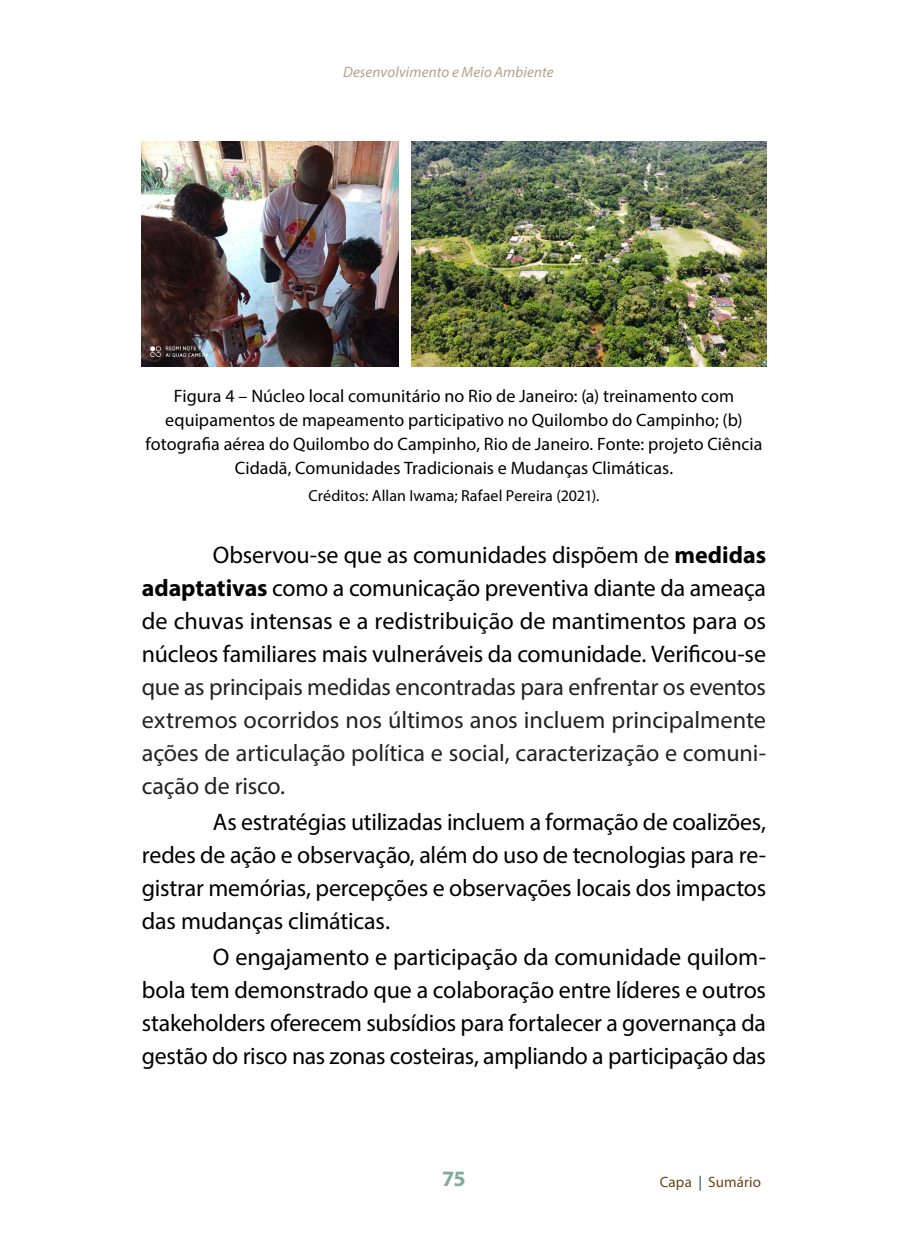
<style>
.page{position:relative;width:908px;height:1248px;background:#fff}
.page>*{position:absolute;margin:0;border:0;box-sizing:border-box;transform-origin:0 0}
.t1{font:24px/33px "Myriad Pro";letter-spacing:-.01em;color:#000;text-align:justify}
.t2{font:24px/33px "Myriad Pro";letter-spacing:-.005em;color:#222;text-align:justify}
.t3{font:22px "Myriad Pro";color:#6d6e71}
.t4{font:700 22px "Myriad Pro";color:#82ab99}
.t5{font:18px/24px "Myriad Pro";letter-spacing:.005em;color:#000;text-align:center}
.t6{font:16px "Myriad Pro";letter-spacing:.005em;color:#000}
.t7{font:italic 15px "Myriad Pro";letter-spacing:.01em;color:#b4a288}
.t8{font:15px "Myriad Pro";letter-spacing:.01em;color:#694512}
.s1{font-weight:700}
.s2{color:#055733}
</style>
<div class="page">
<img style="left:142px;top:142px;width:256px;height:224px">
<img style="left:411px;top:142px;width:354px;height:224px">
<p class="t7" style="left:343px;top:62px;width:212px">Desenvolvimento e Meio Ambiente</p>
<p class="t3" style="left:153px;top:157px;width:18px">a)</p>
<p class="t3" style="left:424px;top:157px;width:20px">b)</p>
<p class="t5" style="left:145px;top:383px;width:618px">Figura 4 – Núcleo local comunitário no Rio de Janeiro: (a) treinamento com equipamentos de mapeamento participativo no Quilombo do Campinho; (b) fotografia aérea do Quilombo do Campinho, Rio de Janeiro. Fonte: projeto Ciência Cidadã, Comunidades Tradicionais e Mudanças Climáticas.</p>
<p class="t6" style="left:308px;top:486px;width:292px">Créditos: Allan Iwama; Rafael Pereira (2021).</p>
<p class="t1" style="left:142px;top:538px;width:625px;text-indent:71px">Observou-se que as comunidades dispõem de <span class="s1">medidas adaptativas</span> como a comunicação preventiva diante da ameaça de chuvas intensas e a redistribuição de mantimentos para os núcleos familiares mais vulneráveis da comunidade. Verificou-se</p>
<p class="t2" style="left:142px;top:670px;width:625px">que as principais medidas encontradas para enfrentar os eventos extremos ocorridos nos últimos anos incluem principalmente ações de articulação política e social, caracterização e comuni&shy;cação de risco.</p>
<p class="t1" style="left:142px;top:804px;width:625px;text-indent:71px">As estratégias utilizadas incluem a formação de coalizões, redes de ação e observação, além do uso de tecnologias para re&shy;gistrar memórias, percepções e observações locais dos impactos das mudanças climáticas.</p>
<p class="t1" style="left:142px;top:939px;width:625px;text-indent:71px">O engajamento e participação da comunidade quilom&shy;bola tem demonstrado que a colaboração entre líderes e outros stakeholders oferecem subsídios para fortalecer a governança da gestão do risco nas zonas costeiras, ampliando a participação das</p>
<p class="t4" style="left:442px;top:1164px;width:25px">75</p>
<p class="t8" style="left:659px;top:1172px;width:103px">Capa <span class="s2">|</span> Sumário</p>
</div>
